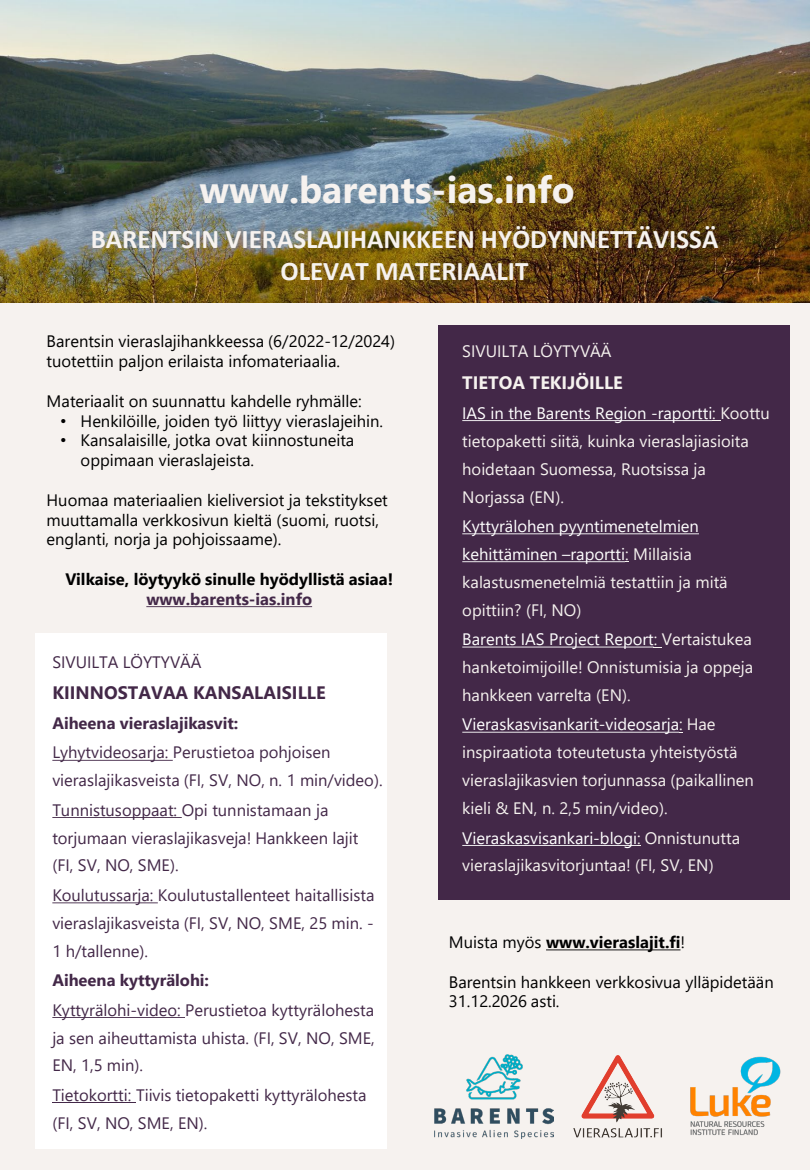
<style>
.page{position:relative;width:810px;height:1170px;background:#f6f2ef}
.page>*{position:absolute;margin:0;border:0;box-sizing:border-box;transform-origin:0 0}
.t1{font:700 37.5px "Segoe UI";color:#f6f2ef}
.t2{font:700 27px/32.4px "Calibri";color:#f6f2ef;text-align:center}
.t3{font:700 18px "Segoe UI";color:#432848}
.t4{font:700 18px "Segoe UI";color:#f6f2ef}
.t5{font:16.5px/27.9px "Segoe UI";color:#f6f2ef}
.t6{font:16.5px/27.9px "Segoe UI";color:#432848}
.t7{font:16.5px/19.8px "Segoe UI";color:#000}
.t8{font:700 16.5px "Segoe UI";color:#000}
.t9{font:700 16.5px "Segoe UI";color:#432848}
.s1{font-family:"Arial"}
.s2{color:#fff}
.s3{font-weight:400}
</style>
<div class="page">
<img style="left:0;top:0;width:810px;height:302px">
<div style="left:36px;top:633px;width:351px;height:516px;background:#fff"></div>
<svg style="left:146px;top:606px;width:166px;height:1px"></svg>
<img style="left:434px;top:1055px;width:119px;height:83px">
<div style="left:438px;top:326px;width:351px;height:574px;background:#432848"></div>
<svg style="left:52px;top:760px;width:121px;height:1px"></svg>
<svg style="left:52px;top:817px;width:130px;height:1px"></svg>
<svg style="left:52px;top:902px;width:106px;height:1px"></svg>
<svg style="left:52px;top:1017px;width:133px;height:1px"></svg>
<hr style="left:52px;top:1102px;width:84px;height:1px;background:#432848">
<svg style="left:462px;top:420px;width:258px;height:1px"></svg>
<svg style="left:462px;top:533px;width:237px;height:1px"></svg>
<svg style="left:462px;top:561px;width:167px;height:1px"></svg>
<svg style="left:462px;top:647px;width:200px;height:1px"></svg>
<svg style="left:462px;top:732px;width:221px;height:1px"></svg>
<svg style="left:462px;top:845px;width:179px;height:1px"></svg>
<svg style="left:546px;top:949px;width:135px;height:1px"></svg>
<img style="left:573px;top:1055px;width:89px;height:83px">
<img style="left:690px;top:1056px;width:91px;height:80px">
<h1 class="t1" style="left:199px;top:154px;width:377px">www.barents-ias.info</h1>
<p class="t2" style="left:91px;top:223px;width:629px">BARENTSIN VIERASLAJIHANKKEEN HYÖDYNNETTÄVISSÄ<br>OLEVAT MATERIAALIT</p>
<p class="t7" style="left:47px;top:330px;width:350px">Barentsin vieraslajihankkeessa (6/2022-12/2024) tuotettiin paljon erilaista infomateriaalia.</p>
<p class="t7" style="left:47px;top:390px;width:317px">Materiaalit on suunnattu kahdelle ryhmälle:</p>
<p class="t7" style="left:60px;top:409px;width:324px"><span class="s1">•</span> Henkilöille, joiden työ liittyy vieraslajeihin.</p>
<p class="t7" style="left:81px;top:429px;width:275px;text-indent:-20px"><span class="s1">•</span> Kansalaisille, jotka ovat kiinnostuneita oppimaan vieraslajeista.</p>
<p class="t7" style="left:47px;top:489px;width:343px">Huomaa materiaalien kieliversiot ja tekstitykset muuttamalla verkkosivun kieltä (suomi, ruotsi, englanti, norja ja pohjoissaame).</p>
<p class="t8" style="left:65px;top:564px;width:329px">Vilkaise, löytyykö sinulle hyödyllistä asiaa!</p>
<p class="t9" style="left:146px;top:583px;width:167px">www.barents-ias.info</p>
<p class="t6" style="left:52px;top:646px;width:151px">SIVUILTA LÖYTYVÄÄ</p>
<p class="t3" style="left:52px;top:675px;width:275px">KIINNOSTAVAA KANSALAISILLE</p>
<p class="t9" style="left:52px;top:707px;width:188px">Aiheena vieraslajikasvit:</p>
<p class="t6" style="left:52px;top:737px;width:332px">Lyhytvideosarja: Perustietoa pohjoisen vieraslajikasveista (FI, SV, NO, n. 1 min/video).</p>
<p class="t6" style="left:52px;top:794px;width:308px">Tunnistusoppaat: Opi tunnistamaan ja torjumaan vieraslajikasveja! Hankkeen lajit (FI, SV, NO, SME).</p>
<p class="t6" style="left:52px;top:880px;width:324px;text-align:justify">Koulutussarja: Koulutustallenteet haitallisista vieraslajikasveista (FI, SV, NO, SME, 25 min. - 1 h/tallenne).</p>
<p class="t9" style="left:52px;top:965px;width:158px">Aiheena kyttyrälohi:</p>
<p class="t6" style="left:52px;top:994px;width:324px;text-align:justify">Kyttyrälohi-video: Perustietoa kyttyrälohesta ja sen aiheuttamista uhista. (FI, SV, NO, SME, EN, 1,5 min).</p>
<p class="t6" style="left:52px;top:1080px;width:316px">Tietokortti: Tiivis tietopaketti kyttyrälohesta (FI, SV, NO, SME, EN).</p>
<p class="t5" style="left:462px;top:336px;width:151px">SIVUILTA LÖYTYVÄÄ</p>
<p class="t4" style="left:462px;top:365px;width:162px">TIETOA TEKIJÖILLE</p>
<p class="t5" style="left:462px;top:397px;width:309px"><span class="s2">IAS in the Barents Region -raportti</span>: Koottu tietopaketti siitä, kuinka vieraslajiasioita hoidetaan Suomessa, Ruotsissa ja Norjassa (EN).</p>
<p class="t5" style="left:462px;top:511px;width:267px"><span class="s2">Kyttyrälohen pyyntimenetelmien kehittäminen –raportti</span>: Millaisia kalastusmenetelmiä testattiin ja mitä opittiin? (FI, NO)</p>
<p class="t5" style="left:462px;top:624px;width:293px;text-align:justify"><span class="s2">Barents IAS Project Report</span>: Vertaistukea hanketoimijoille! Onnistumisia ja oppeja hankkeen varrelta (EN).</p>
<p class="t5" style="left:462px;top:709px;width:293px"><span class="s2">Vieraskasvisankarit-videosarja</span>: Hae inspiraatiota toteutetusta yhteistyöstä vieraslajikasvien torjunnassa (paikallinen kieli &amp; EN, n. 2,5 min/video).</p>
<p class="t5" style="left:462px;top:822px;width:279px"><span class="s2">Vieraskasvisankari-blogi</span>: Onnistunutta vieraslajikasvitorjuntaa! (FI, SV, EN)</p>
<p class="t8" style="left:449px;top:927px;width:238px"><span class="s3">Muista myös</span> www.vieraslajit.fi<span class="s3">!</span></p>
<p class="t7" style="left:449px;top:970px;width:326px">Barentsin hankkeen verkkosivua ylläpidetään<br>31.12.2026 asti.</p>
</div>
